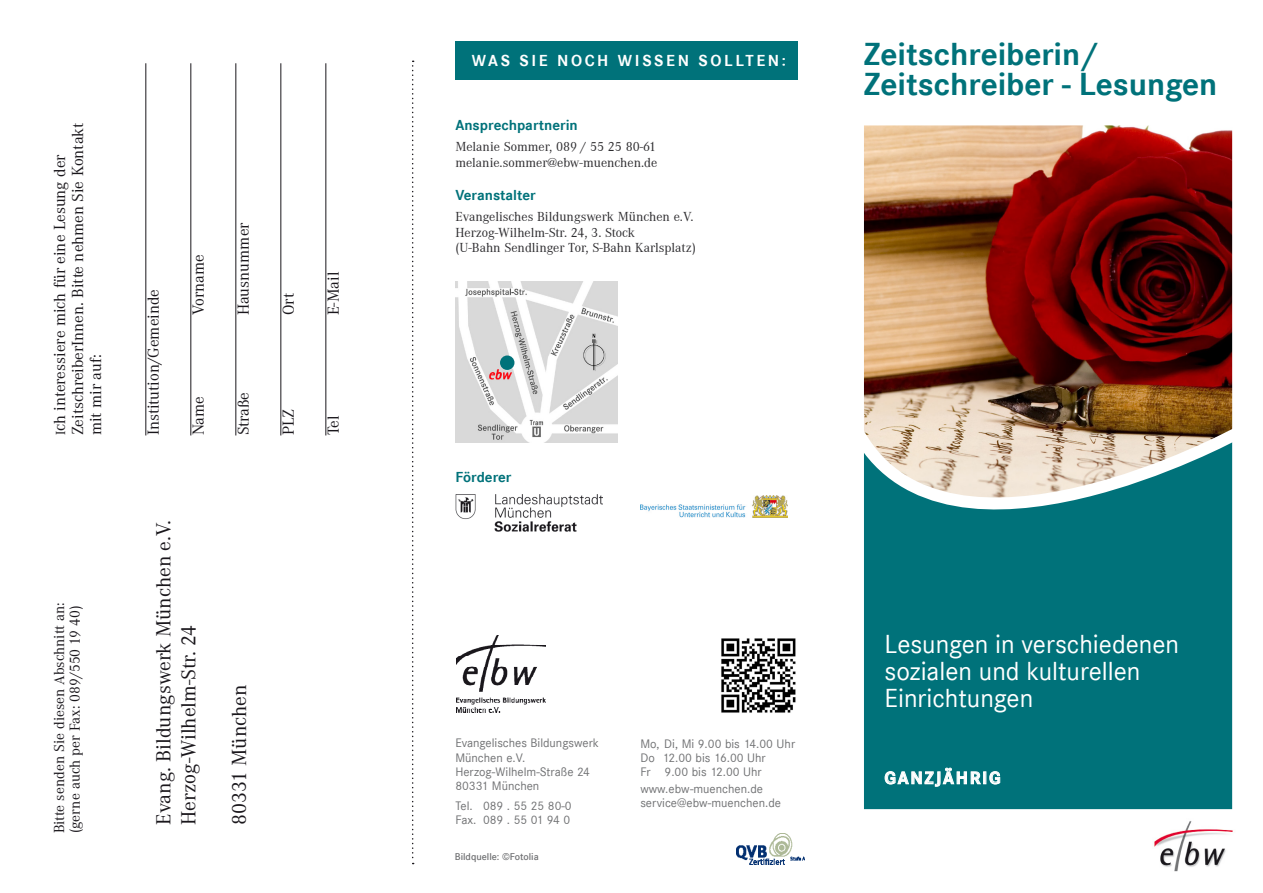
<style>
.page{position:relative;width:1263px;height:893px;background:#fff}
.page>*{position:absolute;margin:0;border:0;box-sizing:border-box;transform-origin:0 0}
.t1{font:700 33px/30px "Corporate S";color:#00727a}
.t2{font:27px/27px "Corporate S";color:#fff}
.t3{font:21px "Corporate A";color:#1a171c}
.t4{font:700 18px "Corporate S";letter-spacing:.1em;color:#fff}
._03_fliess_block{font:16.5px/18px "Corporate A";color:#1a171c}
.t5{font:700 16.5px "Corporate S";letter-spacing:.16em;color:#fff}
._03_fliess_block-2{font:15px/15.8px "Corporate A";color:#1a171c}
._02_fliess_überschri{font:700 15px "Corporate S";color:#00727a}
.Fliestext{font:13.5px/15.8px "Corporate A";color:#2d2c2f}
.Copy_CorpoS_reg{font:12.75px/14.2px "Corporate S";color:#707173}
._02_fliess_überschri-2{font:600 10.2px "Corporate S";color:#707173}
.s1{font-size:13.5px}
</style>
<div class="page">
<svg style="left:864px;top:125px;width:369px;height:685px;background:#546761"></svg>
<img style="left:455px;top:494px;width:147px;height:38px">
<svg style="left:412px;top:61px;width:2px;height:803px"></svg>
<svg style="left:884px;top:767px;width:116px;height:20px;background:#3f949a"></svg>
<div style="left:455px;top:41px;width:343px;height:39px;background:#00727a"></div>
<img style="left:1154px;top:821px;width:79px;height:51px">
<hr style="left:146px;top:63px;width:1px;height:372px;background:#1a171c">
<hr style="left:191px;top:63px;width:1px;height:372px;background:#1a171c">
<hr style="left:236px;top:63px;width:1px;height:372px;background:#1a171c">
<hr style="left:281px;top:63px;width:1px;height:372px;background:#1a171c">
<hr style="left:326px;top:63px;width:1px;height:372px;background:#1a171c">
<img style="left:640px;top:496px;width:148px;height:21px">
<img style="left:721px;top:638px;width:75px;height:75px">
<img style="left:455px;top:281px;width:163px;height:161px">
<div style="left:500px;top:355px;width:14px;height:15px;background:#00727a;border-radius:50%"></div>
<img style="left:736px;top:833px;width:68px;height:31px">
<img style="left:456px;top:635px;width:90px;height:77px">
<p class="_03_fliess_block" style="left:51px;top:435px;width:314px;rotate:-90deg"><span class="s1">I</span>ch interessiere mich für eine Lesung der<br>ZeitschreiberInnen. Bitte nehmen Sie Kontakt mit mir auf:</p>
<p class="_03_fliess_block-2" style="left:52px;top:833px;width:233px;rotate:-90deg">Bitte senden Sie diesen Abschnitt an: (gerne auch per Fax: 089/550 19 40)</p>
<p class="_03_fliess_block" style="left:145px;top:435px;width:148px;rotate:-90deg">Institution/Gemeinde</p>
<p class="_03_fliess_block" style="left:190px;top:315px;width:63px;rotate:-90deg">Vorname</p>
<p class="_03_fliess_block" style="left:190px;top:435px;width:41px;rotate:-90deg">Name</p>
<p class="_03_fliess_block" style="left:235px;top:315px;width:94px;rotate:-90deg">Hausnummer</p>
<p class="_03_fliess_block" style="left:235px;top:435px;width:45px;rotate:-90deg">Straße</p>
<p class="_03_fliess_block" style="left:280px;top:315px;width:24px;rotate:-90deg">Ort</p>
<p class="_03_fliess_block" style="left:280px;top:435px;width:28px;rotate:-90deg">PLZ</p>
<p class="_03_fliess_block" style="left:325px;top:315px;width:45px;rotate:-90deg">E-Mail</p>
<p class="_03_fliess_block" style="left:325px;top:435px;width:21px;rotate:-90deg">Tel</p>
<p class="t3" style="left:152px;top:825px;width:307px;rotate:-90deg">Evang. Bildungswerk München e.V.</p>
<p class="t3" style="left:177px;top:825px;width:202px;rotate:-90deg">Herzog-Wilhelm-Str. 24</p>
<p class="t3" style="left:228px;top:825px;width:142px;rotate:-90deg">80331 München</p>
<p class="t5" style="left:472px;top:51px;width:316px">WAS SIE NOCH WISSEN SOLLTEN:</p>
<p class="_02_fliess_überschri" style="left:455px;top:117px;width:124px">Ansprechpartnerin</p>
<p class="Fliestext" style="left:455px;top:139px;width:202px">Melanie Sommer, 089 / 55 25 80-61</p>
<p class="Fliestext" style="left:455px;top:155px;width:203px">melanie.sommer@ebw-muenchen.de</p>
<p class="_02_fliess_überschri" style="left:455px;top:186px;width:82px">Veranstalter</p>
<p class="Fliestext" style="left:455px;top:209px;width:242px">Evangelisches Bildungswerk München e.V.<br>Herzog-Wilhelm-Str. 24, 3. Stock<br>(U-Bahn Sendlinger Tor, S-Bahn Karlsplatz)</p>
<p class="t1" style="left:864px;top:39px;width:355px">Zeitschreiberin/<br>Zeitschreiber - Lesungen</p>
<p class="_02_fliess_überschri" style="left:455px;top:469px;width:58px">Förderer</p>
<p class="Copy_CorpoS_reg" style="left:455px;top:736px;width:145px">Evangelisches Bildungswerk<br>München e.V.</p>
<p class="Copy_CorpoS_reg" style="left:455px;top:765px;width:136px">Herzog-Wilhelm-Straße 24</p>
<p class="Copy_CorpoS_reg" style="left:455px;top:779px;width:85px">80331 München</p>
<p class="Copy_CorpoS_reg" style="left:455px;top:799px;width:118px">Tel. 089 . 55 25 80-0</p>
<p class="Copy_CorpoS_reg" style="left:455px;top:813px;width:117px">Fax. 089 . 55 01 94 0</p>
<p class="_02_fliess_überschri-2" style="left:455px;top:851px;width:85px">Bildquelle: ©Fotolia</p>
<p class="Copy_CorpoS_reg" style="left:640px;top:736px;width:156px">Mo, Di, Mi 9.00 bis 14.00 Uhr</p>
<p class="Copy_CorpoS_reg" style="left:640px;top:751px;width:127px">Do 12.00 bis 16.00 Uhr</p>
<p class="Copy_CorpoS_reg" style="left:640px;top:765px;width:123px">Fr 9.00 bis 12.00 Uhr</p>
<p class="Copy_CorpoS_reg" style="left:640px;top:782px;width:124px">www.ebw-muenchen.de</p>
<p class="Copy_CorpoS_reg" style="left:640px;top:796px;width:142px">service@ebw-muenchen.de</p>
<p class="t2" style="left:884px;top:631px;width:296px">Lesungen in verschiedenen sozialen und kulturellen<br>Einrichtungen</p>
<p class="t4" style="left:884px;top:767px;width:118px">GANZJÄHRIG</p>
</div>
